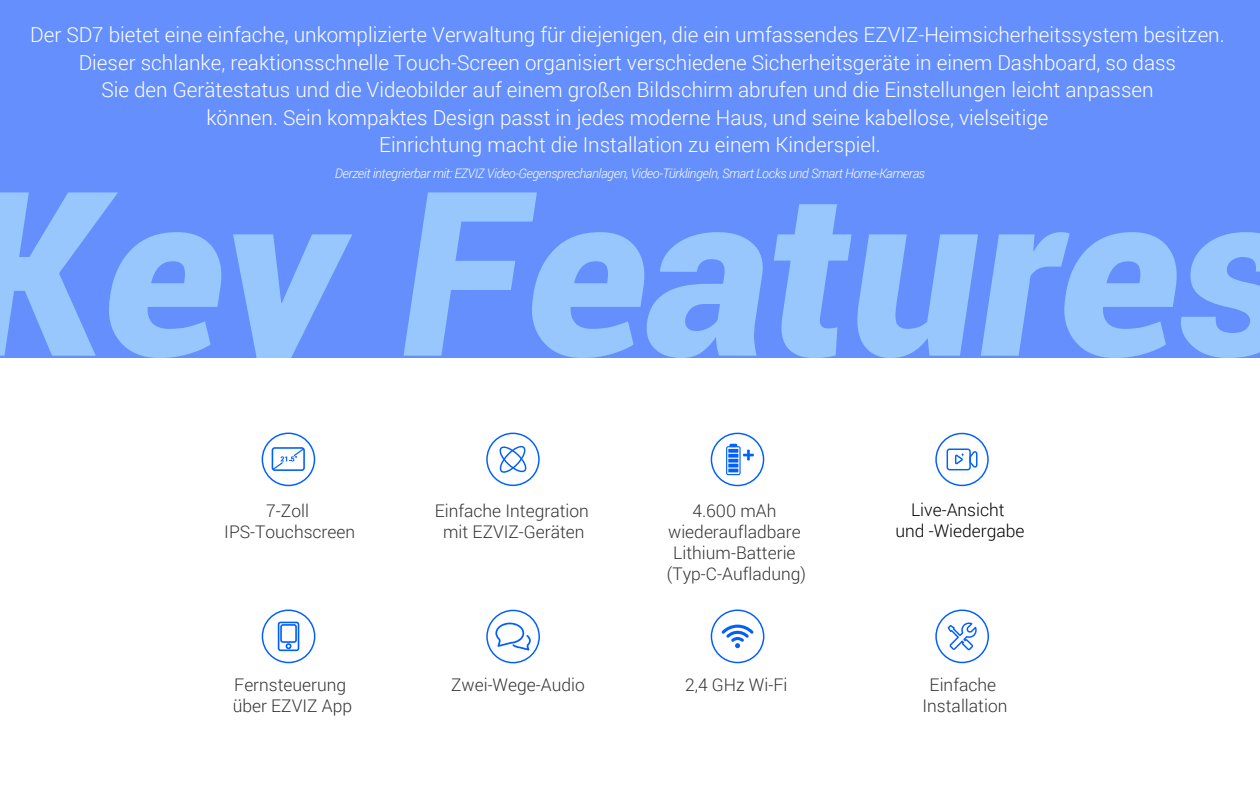
<style>
.page{position:relative;width:1260px;height:788px;background:#fff}
.page>*{position:absolute;margin:0;border:0;box-sizing:border-box;transform-origin:0 0}
.t1{font:300 20.65px/27.5px "Roboto";color:#fff;text-align:center}
.t2{font:300 17.41px/20.9px "Roboto";color:#333;text-align:center}
.t3{font:300 17.41px/20.9px "Roboto";color:#000;text-align:center}
.t4{font:italic 300 13.12px "Roboto";letter-spacing:-.03em;color:#fefefe}
</style>
<div class="page">
<div style="left:0;top:0;width:1260px;height:358px;background:#648ffc"></div>
<svg style="left:0;top:192px;width:352px;height:166px"></svg>
<svg style="left:403px;top:192px;width:360px;height:166px"></svg>
<svg style="left:774px;top:204px;width:486px;height:154px"></svg>
<svg style="left:262px;top:432px;width:53px;height:54px"></svg>
<svg style="left:486px;top:609px;width:54px;height:54px"></svg>
<svg style="left:486px;top:432px;width:54px;height:54px"></svg>
<svg style="left:711px;top:432px;width:53px;height:54px"></svg>
<svg style="left:935px;top:432px;width:54px;height:54px"></svg>
<svg style="left:262px;top:609px;width:53px;height:54px"></svg>
<svg style="left:711px;top:609px;width:53px;height:54px"></svg>
<svg style="left:935px;top:609px;width:54px;height:54px"></svg>
<p class="t1" style="left:30px;top:21px;width:1196px">Der SD7 bietet eine einfache, unkomplizierte Verwaltung für diejenigen, die ein umfassendes EZVIZ-Heimsicherheitssystem besitzen.<br>Dieser schlanke, reaktionsschnelle Touch-Screen organisiert verschiedene Sicherheitsgeräte in einem Dashboard, so dass<br>Sie den Gerätestatus und die Videobilder auf einem großen Bildschirm abrufen und die Einstellungen leicht anpassen<br>können. Sein kompaktes Design passt in jedes moderne Haus, und seine kabellose, vielseitige<br>Einrichtung macht die Installation zu einem Kinderspiel.</p>
<p class="t4" style="left:335px;top:164px;width:592px">Derzeit integrierbar mit: EZVIZ Video-Gegensprechanlagen, Video-Türklingeln, Smart Locks und Smart Home-Kameras</p>
<p class="t2" style="left:224px;top:499px;width:132px">7-Zoll<br>IPS-Touchscreen</p>
<p class="t3" style="left:895px;top:499px;width:131px">Live-Ansicht<br>und -Wiedergabe</p>
<p class="t2" style="left:435px;top:499px;width:156px">Einfache Integration mit EZVIZ-Geräten</p>
<p class="t2" style="left:667px;top:499px;width:141px">4.600 mAh wiederaufladbare<br>Lithium-Batterie (Typ-C-Aufladung)</p>
<p class="t2" style="left:233px;top:673px;width:121px;text-align:left">Fernsteuerung über EZVIZ App</p>
<p class="t2" style="left:451px;top:673px;width:135px">Zwei-Wege-Audio</p>
<p class="t2" style="left:685px;top:673px;width:104px">2,4 GHz Wi-Fi</p>
<p class="t2" style="left:923px;top:673px;width:86px">Einfache<br>Installation</p>
</div>
